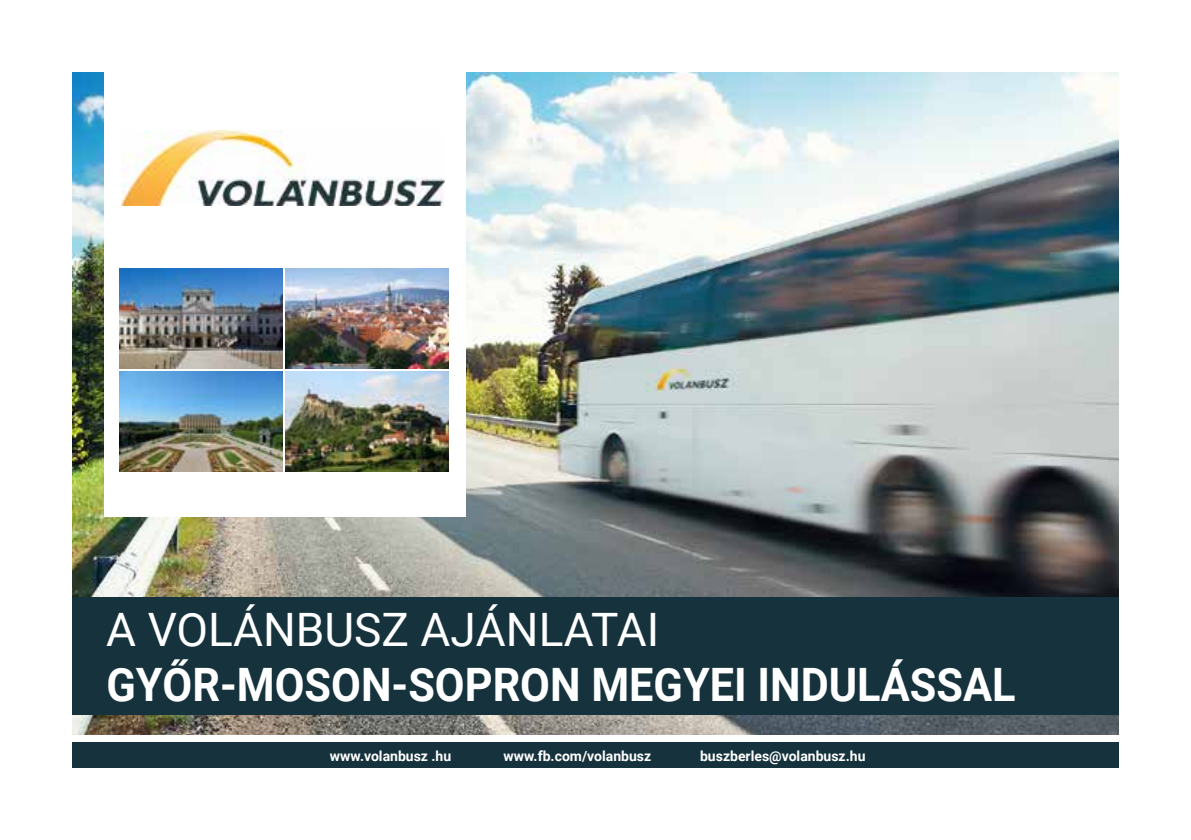
<style>
.page{position:relative;width:1191px;height:840px;background:#fff}
.page>*{position:absolute;margin:0;border:0;box-sizing:border-box;transform-origin:0 0}
.t1{font:700 46px "Roboto";color:#fff;scale:.94 1}
.t2{font:46px "Roboto";color:#fff}
.t3{font:700 14px "Roboto";color:#fff}
</style>
<div class="page">
<img style="left:72px;top:72px;width:1047px;height:661px">
<div style="left:72px;top:742px;width:1047px;height:25px;background:#16333d"></div>
<div style="left:72px;top:597px;width:1047px;height:117px;background:#16333d"></div>
<div style="left:104px;top:0;width:361px;height:516px;background:#fff"></div>
<img style="left:120px;top:268px;width:162px;height:100px">
<img style="left:121px;top:130px;width:323px;height:75px">
<img style="left:286px;top:268px;width:162px;height:100px">
<img style="left:120px;top:371px;width:162px;height:100px">
<img style="left:286px;top:371px;width:162px;height:100px">
<h1 class="t2" style="left:106px;top:597px;width:554px">A VOLÁNBUSZ AJÁNLATAI</h1>
<h1 class="t1" style="left:106px;top:652px;width:968px">GYŐR-MOSON-SOPRON MEGYEI INDULÁSSAL</h1>
<p class="t3" style="left:330px;top:746px;width:123px">www.volanbusz .hu</p>
<p class="t3" style="left:503px;top:746px;width:149px">www.fb.com/volanbusz</p>
<p class="t3" style="left:700px;top:746px;width:167px">buszberles@volanbusz.hu</p>
</div>
